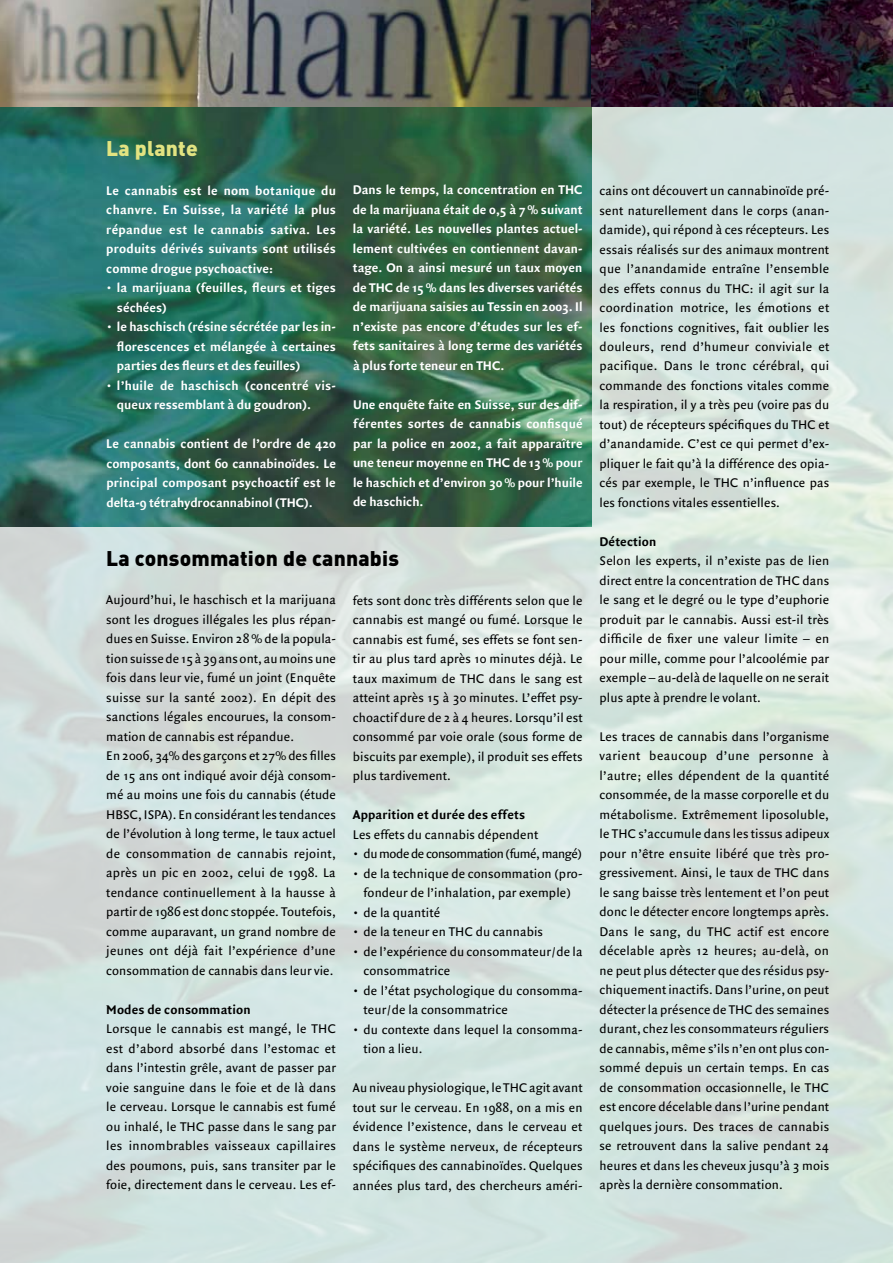
<style>
.page{position:relative;width:893px;height:1263px;background:#fff}
.page>*{position:absolute;margin:0;border:0;box-sizing:border-box;transform-origin:0 0}
.t1{font:900 21px "DIN";letter-spacing:.01em;color:#000}
.t2{font:900 21px "DIN";letter-spacing:.01em;color:#e2e381}
.t3{font:13.5px/19.5px "Quadraat Sans";letter-spacing:.01em;color:#000;text-align:justify}
.t4{font:700 13.5px/19.5px "Quadraat Sans";color:#fff;text-align:justify}
.t5{font:700 13.5px "Quadraat Sans";letter-spacing:.01em;color:#000}
.t6{font:13.5px "Quadraat Sans";letter-spacing:-.03em;color:#000}
</style>
<div class="page">
<img style="left:0;top:106px;width:893px;height:1157px">
<img style="left:0;top:0;width:591px;height:527px">
<img style="left:591px;top:0;width:302px;height:106px">
<h1 class="t2" style="left:106px;top:134px;width:93px">La plante</h1>
<p class="t4" style="left:106px;top:181px;width:231px">Le cannabis est le nom botanique du chanvre. En Suisse, la variété la plus répandue est le cannabis sativa. Les produits dérivés suivants sont utilisés comme drogue psychoactive:</p>
<p class="t4" style="left:117px;top:278px;width:220px;text-indent:-11px">• la marijuana (feuilles, fleurs et tiges séchées)</p>
<p class="t4" style="left:117px;top:317px;width:221px;text-indent:-11px">• le haschisch (résine sécrétée par les in&shy;florescences et mélangée à certaines parties des fleurs et des feuilles)</p>
<p class="t4" style="left:117px;top:376px;width:220px;text-indent:-11px">• l’huile de haschisch (concentré vis&shy;queux ressemblant à du goudron).</p>
<p class="t4" style="left:106px;top:434px;width:231px">Le cannabis contient de l’ordre de 420 composants, dont 60 cannabinoïdes. Le principal composant psychoactif est le delta-9 tétrahydrocannabinol (THC).</p>
<p class="t4" style="left:353px;top:181px;width:231px">Dans le temps, la concentration en THC de la marijuana était de 0,5 à 7% suivant la variété. Les nouvelles plantes actuel&shy;lement cultivées en contiennent davan&shy;tage. On a ainsi mesuré un taux moyen de THC de 15% dans les diverses variétés de marijuana saisies au Tessin en 2003. Il n’existe pas encore d’études sur les ef&shy;fets sanitaires à long terme des variétés à plus forte teneur en THC.</p>
<p class="t4" style="left:353px;top:395px;width:231px">Une enquête faite en Suisse, sur des dif&shy;férentes sortes de cannabis confisqué par la police en 2002, a fait apparaître une teneur moyenne en THC de 13% pour le haschich et d’environ 30% pour l’huile de haschich.</p>
<h1 class="t1" style="left:106px;top:544px;width:294px">La consommation de cannabis</h1>
<p class="t3" style="left:106px;top:590px;width:231px;text-align:left">Aujourd’hui, le haschisch et la marijuana sont les drogues illégales les plus répan&shy;dues en Suisse. Environ 28 % de la popula&shy;tion suisse de 15 à 39 ans ont, au moins une fois dans leur vie, fumé un joint (Enquête suisse sur la santé 2002). En dépit des sanctions légales encourues, la consom&shy;mation de cannabis est répandue.<br>En 2006, 34% des garçons et 27% des filles de 15 ans ont indiqué avoir déjà consom&shy;mé au moins une fois du cannabis (étude HBSC, ISPA). En considérant les tendances de l’évolution à long terme, le taux actuel de consommation de cannabis rejoint, après un pic en 2002, celui de 1998. La tendance continuellement à la hausse à partir de 1986 est donc stoppée. Toutefois, comme auparavant, un grand nombre de jeunes ont déjà fait l’expérience d’une consommation de cannabis dans leur vie.</p>
<p class="t5" style="left:106px;top:1002px;width:146px">Modes de consommation</p>
<p class="t3" style="left:106px;top:1019px;width:231px">Lorsque le cannabis est mangé, le THC est d’abord absorbé dans l’estomac et dans l’intestin grêle, avant de passer par voie sanguine dans le foie et de là dans le cerveau. Lorsque le cannabis est fumé ou inhalé, le THC passe dans le sang par les innombrables vaisseaux capillaires des poumons, puis, sans transiter par le foie, directement dans le cerveau. Les ef-</p>
<p class="t3" style="left:353px;top:591px;width:231px">fets sont donc très différents selon que le cannabis est mangé ou fumé. Lorsque le cannabis est fumé, ses effets se font sen&shy;tir au plus tard après 10 minutes déjà. Le taux maximum de THC dans le sang est atteint après 15 à 30 minutes. L’effet psy&shy;choactif dure de 2 à 4 heures. Lorsqu’il est consommé par voie orale (sous forme de biscuits par exemple), il produit ses effets plus tardivement.</p>
<p class="t5" style="left:353px;top:807px;width:174px">Apparition et durée des effets</p>
<p class="t3" style="left:353px;top:825px;width:187px">Les effets du cannabis dépendent</p>
<p class="t6" style="left:353px;top:846px;width:231px">• du mode de consommation (fumé, mangé)</p>
<p class="t3" style="left:353px;top:864px;width:231px;text-align:center">• de la technique de consommation (pro&shy;fondeur de l’inhalation, par exemple)</p>
<p class="t3" style="left:353px;top:903px;width:89px">• de la quantité</p>
<p class="t3" style="left:353px;top:922px;width:192px">• de la teneur en THC du cannabis</p>
<p class="t3" style="left:364px;top:942px;width:220px;text-indent:-11px">• de l’expérience du consommateur/de la consommatrice</p>
<p class="t3" style="left:364px;top:981px;width:220px;text-indent:-11px">• de l’état psychologique du consomma&shy;teur/de la consommatrice</p>
<p class="t3" style="left:364px;top:1020px;width:220px;text-indent:-11px">• du contexte dans lequel la consomma&shy;tion a lieu.</p>
<p class="t3" style="left:353px;top:1078px;width:231px">Au niveau physiologique, le THC agit avant tout sur le cerveau. En 1988, on a mis en évidence l’existence, dans le cerveau et dans le système nerveux, de récepteurs spécifiques des cannabinoïdes. Quelques années plus tard, des chercheurs améri-</p>
<p class="t3" style="left:600px;top:181px;width:231px">cains ont découvert un cannabinoïde pré&shy;sent naturellement dans le corps (anan&shy;damide), qui répond à ces récepteurs. Les essais réalisés sur des animaux montrent que l’anandamide entraîne l’ensemble des effets connus du THC: il agit sur la coordination motrice, les émotions et les fonctions cognitives, fait oublier les douleurs, rend d’humeur conviviale et pacifique. Dans le tronc cérébral, qui commande des fonctions vitales comme la respiration, il y a très peu (voire pas du tout) de récepteurs spécifiques du THC et d’anandamide. C’est ce qui permet d’ex&shy;pliquer le fait qu’à la différence des opia&shy;cés par exemple, le THC n’influence pas les fonctions vitales essentielles.</p>
<p class="t5" style="left:600px;top:534px;width:58px">Détection</p>
<p class="t3" style="left:600px;top:552px;width:231px">Selon les experts, il n’existe pas de lien direct entre la concentration de THC dans le sang et le degré ou le type d’euphorie produit par le cannabis. Aussi est-il très difficile de fixer une valeur limite – en pour mille, comme pour l’alcoolémie par exemple – au-delà de laquelle on ne serait plus apte à prendre le volant.</p>
<p class="t3" style="left:600px;top:727px;width:231px">Les traces de cannabis dans l’organisme varient beaucoup d’une personne à l’autre; elles dépendent de la quantité consommée, de la masse corporelle et du métabolisme. Extrêmement liposoluble, le THC s’accumule dans les tissus adipeux pour n’être ensuite libéré que très pro&shy;gressivement. Ainsi, le taux de THC dans le sang baisse très lentement et l’on peut donc le détecter encore longtemps après.<br>Dans le sang, du THC actif est encore décelable après 12 heures; au-delà, on ne peut plus détecter que des résidus psy&shy;chiquement inactifs. Dans l’urine, on peut détecter la présence de THC des semaines durant, chez les consommateurs réguliers de cannabis, même s’ils n’en ont plus con&shy;sommé depuis un certain temps. En cas de consommation occasionnelle, le THC est encore décelable dans l’urine pendant quelques jours. Des traces de cannabis se retrouvent dans la salive pendant 24 heures et dans les cheveux jusqu’à 3 mois après la dernière consommation.</p>
</div>
